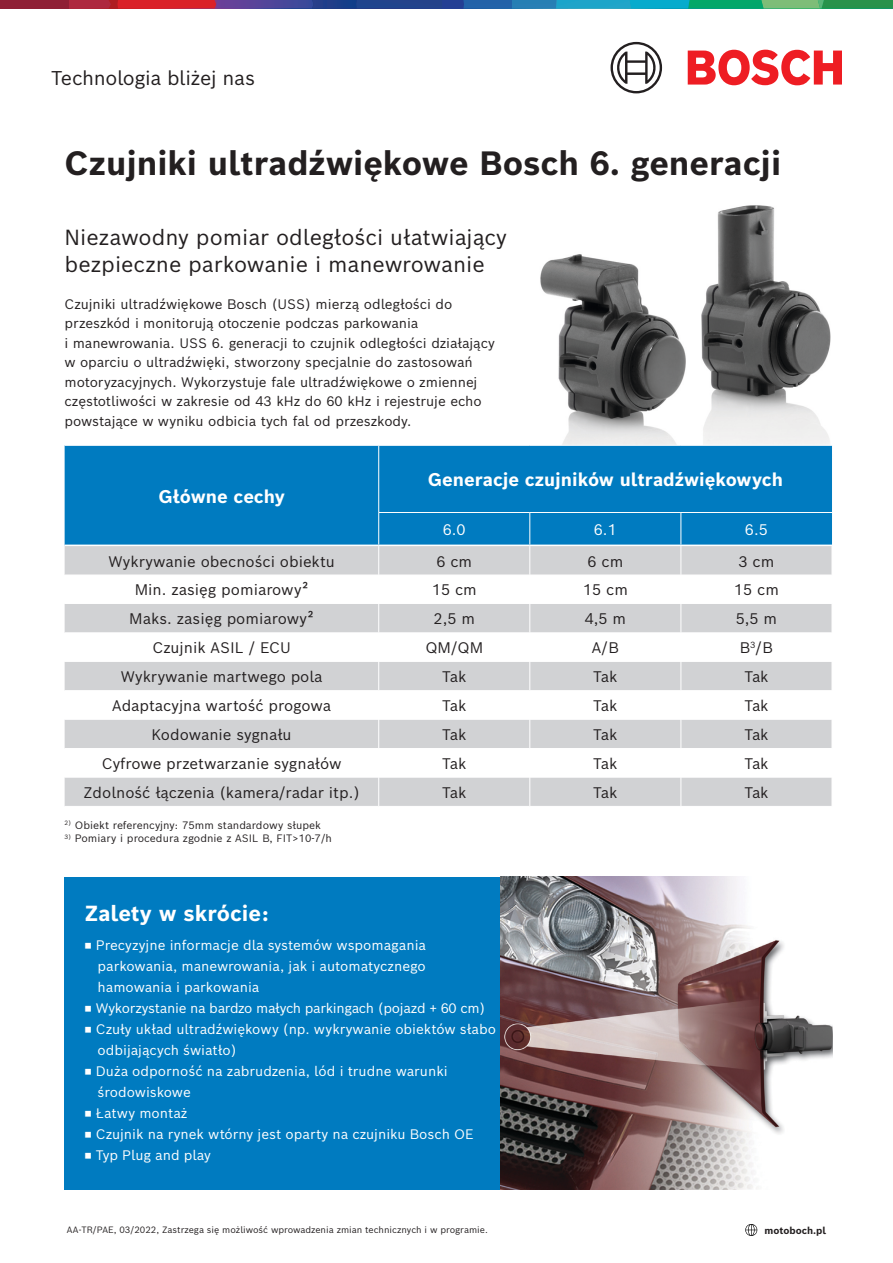
<style>
.page{position:relative;width:893px;height:1263px;background:#fff}
.page>*{position:absolute;margin:0;border:0;box-sizing:border-box;transform-origin:0 0}
.HEAD_Spotlight{font:700 33px "Bosch Sans";color:#231f20}
.HEAD_Spotlight-2{font:21.45px/27px "Bosch Sans";color:#231f20}
.t1{font:700 21.45px "Bosch Sans";color:#fff}
.Copytext_16pt{font:19.5px "Bosch Sans";letter-spacing:-.02em;color:#231f20}
.t2{font:700 18px "Bosch Sans";color:#fff}
.t3{font:15px "Bosch Sans";color:#231f20}
.t4{font:15px "Bosch Sans";color:#fff}
.Fließ{font:13.5px/19.5px "Bosch Sans";letter-spacing:-.005em;color:#231f20}
.t5{font:13.5px/21px "Bosch Sans";color:#fff}
.t6{font:13.5px "Bosch Sans";letter-spacing:-.02em;color:#fff}
.Fließ-2{font:10.5px "Bosch Sans";color:#231f20}
.t7{font:700 9.75px "Bosch Sans";color:#231f20}
.Caption_Marginal_7_7{font:9px "Bosch Sans";color:#231f20}
</style>
<div class="page">
<div style="left:0;top:0;width:69px;height:9px;background:#8f1f35"></div>
<svg style="left:69px;top:0;width:824px;height:9px"></svg>
<svg style="left:688px;top:50px;width:154px;height:35px"></svg>
<svg style="left:610px;top:42px;width:52px;height:51px"></svg>
<img style="left:540px;top:205px;width:291px;height:240px">
<div style="left:65px;top:446px;width:767px;height:99px;background:#007bc0"></div>
<div style="left:65px;top:546px;width:767px;height:260px;background:#d1d2d4"></div>
<svg style="left:65px;top:576px;width:767px;height:201px"></svg>
<hr style="left:378px;top:445px;width:1px;height:67px;background:#fff">
<hr style="left:378px;top:513px;width:1px;height:32px;background:#fff">
<hr style="left:379px;top:512px;width:151px;height:1px;background:#fff">
<hr style="left:530px;top:513px;width:1px;height:32px;background:#fff">
<hr style="left:530px;top:512px;width:151px;height:1px;background:#fff">
<hr style="left:681px;top:513px;width:1px;height:32px;background:#fff">
<hr style="left:681px;top:512px;width:151px;height:1px;background:#fff">
<hr style="left:65px;top:575px;width:314px;height:1px;background:#fff">
<hr style="left:379px;top:575px;width:151px;height:1px;background:#fff">
<hr style="left:530px;top:575px;width:151px;height:1px;background:#fff">
<hr style="left:681px;top:575px;width:151px;height:1px;background:#fff">
<hr style="left:65px;top:633px;width:314px;height:1px;background:#fff">
<hr style="left:379px;top:633px;width:151px;height:1px;background:#fff">
<hr style="left:530px;top:633px;width:151px;height:1px;background:#fff">
<hr style="left:681px;top:633px;width:151px;height:1px;background:#fff">
<hr style="left:65px;top:690px;width:314px;height:1px;background:#fff">
<hr style="left:379px;top:690px;width:151px;height:1px;background:#fff">
<hr style="left:530px;top:690px;width:151px;height:1px;background:#fff">
<hr style="left:681px;top:690px;width:151px;height:1px;background:#fff">
<hr style="left:65px;top:748px;width:314px;height:1px;background:#fff">
<hr style="left:379px;top:748px;width:151px;height:1px;background:#fff">
<hr style="left:530px;top:748px;width:151px;height:1px;background:#fff">
<hr style="left:681px;top:748px;width:151px;height:1px;background:#fff">
<svg style="left:378px;top:546px;width:1px;height:260px"></svg>
<svg style="left:530px;top:546px;width:1px;height:260px"></svg>
<svg style="left:681px;top:546px;width:1px;height:260px"></svg>
<div style="left:65px;top:876px;width:436px;height:313px;background:#007bc0"></div>
<img style="left:501px;top:876px;width:331px;height:313px">
<svg style="left:745px;top:1224px;width:12px;height:12px"></svg>
<p class="Copytext_16pt" style="left:51px;top:65px;width:206px">Technologia bliżej nas</p>
<p class="HEAD_Spotlight" style="left:65px;top:141px;width:718px">Czujniki ultradźwiękowe Bosch 6. generacji</p>
<p class="HEAD_Spotlight-2" style="left:65px;top:223px;width:444px">Niezawodny pomiar odległości ułatwiający bezpieczne parkowanie i manewrowanie</p>
<p class="Fließ" style="left:65px;top:294px;width:432px">Czujniki ultradźwiękowe Bosch (USS) mierzą odległości do przeszkód i monitorują otoczenie podczas parkowania<br>i manewrowania. USS 6. generacji to czujnik odległości działający w oparciu o ultradźwięki, stworzony specjalnie do zastosowań motoryzacyjnych. Wykorzystuje fale ultradźwiękowe o zmiennej częstotliwości w zakresie od 43 kHz do 60 kHz i rejestruje echo powstające w wyniku odbicia tych fal od przeszkody.</p>
<p class="t2" style="left:158px;top:484px;width:128px">Główne cechy</p>
<p class="t2" style="left:428px;top:467px;width:357px">Generacje czujników ultradźwiękowych</p>
<p class="t4" style="left:443px;top:519px;width:24px">6.0</p>
<p class="t4" style="left:594px;top:519px;width:25px">6.1</p>
<p class="t4" style="left:745px;top:519px;width:24px">6.5</p>
<p class="t3" style="left:109px;top:551px;width:228px">Wykrywanie obecności obiektu</p>
<p class="t3" style="left:436px;top:551px;width:37px">6 cm</p>
<p class="t3" style="left:587px;top:551px;width:37px">6 cm</p>
<p class="t3" style="left:739px;top:551px;width:37px">3 cm</p>
<p class="t3" style="left:135px;top:580px;width:175px">Min. zasięg pomiarowy²</p>
<p class="t3" style="left:432px;top:580px;width:47px">15 cm</p>
<p class="t3" style="left:583px;top:580px;width:47px">15 cm</p>
<p class="t3" style="left:734px;top:580px;width:47px">15 cm</p>
<p class="t3" style="left:129px;top:609px;width:186px">Maks. zasięg pomiarowy²</p>
<p class="t3" style="left:434px;top:609px;width:43px">2,5 m</p>
<p class="t3" style="left:585px;top:609px;width:43px">4,5 m</p>
<p class="t3" style="left:736px;top:609px;width:43px">5,5 m</p>
<p class="t3" style="left:152px;top:638px;width:140px">Czujnik ASIL / ECU</p>
<p class="t3" style="left:425px;top:638px;width:59px">QM/QM</p>
<p class="t3" style="left:592px;top:638px;width:28px">A/B</p>
<p class="t3" style="left:740px;top:638px;width:35px">B<sup>3</sup>/B</p>
<p class="t3" style="left:121px;top:667px;width:203px">Wykrywanie martwego pola</p>
<p class="t3" style="left:442px;top:667px;width:26px">Tak</p>
<p class="t3" style="left:593px;top:667px;width:26px">Tak</p>
<p class="t3" style="left:744px;top:667px;width:26px">Tak</p>
<p class="t3" style="left:112px;top:695px;width:220px">Adaptacyjna wartość progowa</p>
<p class="t3" style="left:442px;top:695px;width:26px">Tak</p>
<p class="t3" style="left:593px;top:695px;width:26px">Tak</p>
<p class="t3" style="left:744px;top:695px;width:26px">Tak</p>
<p class="t3" style="left:152px;top:724px;width:142px">Kodowanie sygnału</p>
<p class="t3" style="left:442px;top:724px;width:26px">Tak</p>
<p class="t3" style="left:593px;top:724px;width:26px">Tak</p>
<p class="t3" style="left:744px;top:724px;width:26px">Tak</p>
<p class="t3" style="left:102px;top:753px;width:241px">Cyfrowe przetwarzanie sygnałów</p>
<p class="t3" style="left:442px;top:753px;width:26px">Tak</p>
<p class="t3" style="left:593px;top:753px;width:26px">Tak</p>
<p class="t3" style="left:744px;top:753px;width:26px">Tak</p>
<p class="t3" style="left:83px;top:782px;width:278px">Zdolność łączenia (kamera/radar itp.)</p>
<p class="t3" style="left:442px;top:782px;width:26px">Tak</p>
<p class="t3" style="left:593px;top:782px;width:26px">Tak</p>
<p class="t3" style="left:744px;top:782px;width:26px">Tak</p>
<p class="Fließ-2" style="left:65px;top:817px;width:258px"><sup>2)</sup> Obiekt referencyjny: 75mm standardowy słupek</p>
<p class="Fließ-2" style="left:65px;top:831px;width:269px"><sup>3)</sup> Pomiary i procedura zgodnie z ASIL B, FIT&gt;10-7/h</p>
<p class="t1" style="left:85px;top:898px;width:185px">Zalety w skrócie:</p>
<p class="t5" style="left:98px;top:934px;width:330px;text-align:justify;text-indent:-13px">◾ Precyzyjne informacje dla systemów wspomagania parkowania, manewrowania, jak i automatycznego hamowania i parkowania</p>
<p class="t6" style="left:85px;top:999px;width:402px">◾ Wykorzystanie na bardzo małych parkingach (pojazd + 60 cm)</p>
<p class="t5" style="left:98px;top:1018px;width:400px;text-indent:-13px">◾ Czuły układ ultradźwiękowy (np. wykrywanie obiektów słabo odbijających światło)</p>
<p class="t5" style="left:98px;top:1060px;width:352px;text-indent:-13px">◾ Duża odporność na zabrudzenia, lód i trudne warunki środowiskowe</p>
<p class="t5" style="left:85px;top:1102px;width:104px">◾ Łatwy montaż</p>
<p class="t5" style="left:85px;top:1123px;width:390px">◾ Czujnik na rynek wtórny jest oparty na czujniku Bosch OE</p>
<p class="t5" style="left:85px;top:1144px;width:127px">◾ Typ Plug and play</p>
<p class="Caption_Marginal_7_7" style="left:67px;top:1223px;width:423px">AA-TR/PAE, 03/2022, Zastrzega się możliwość wprowadzenia zmian technicznych i w programie.</p>
<p class="t7" style="left:765px;top:1223px;width:63px">motoboch.pl</p>
</div>
